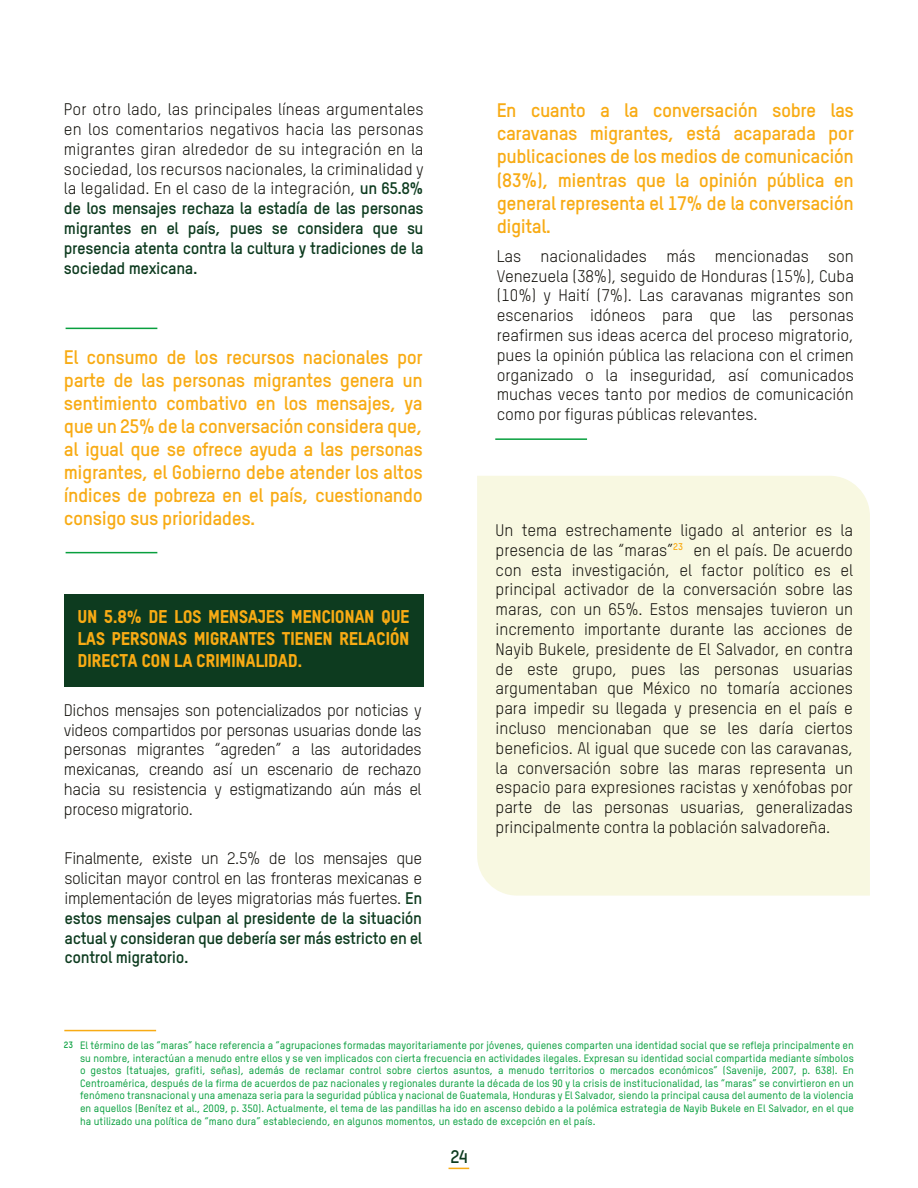
<style>
.page{position:relative;width:918px;height:1188px;background:#fff}
.page>*{position:absolute;margin:0;border:0;box-sizing:border-box;transform-origin:0 0}
.t1{font:700 19.2px/23.1px "Oxfam TSTARPRO";letter-spacing:-.025em;color:#f8ab14;text-align:justify}
.t2{font:18px/21.6px "Oxfam TSTARPRO Headline";letter-spacing:-.025em;color:#f8ab14;text-align:justify}
.t3{font:700 18px "Oxfam TSTARPRO";color:#0d3b1f}
.t4{font:16.5px/19.8px "Oxfam TSTARPRO";letter-spacing:-.005em;color:#13110c;text-align:justify}
.t5{font:500 10.5px/12.6px "Oxfam TSTARPRO";color:#089f3e;text-align:justify}
.t6{font:700 9px "Oxfam TSTARPRO";color:#089f3e}
.s1{font-weight:700;color:#0d3b1f}
</style>
<div class="page">
<div style="left:477px;top:476px;width:393px;height:420px;background:#f8f8e1"></div>
<svg style="left:449px;top:1168px;width:20px;height:1px"></svg>
<hr style="left:64px;top:1030px;width:92px;height:1px;background:#f8ab14">
<div style="left:64px;top:595px;width:360px;height:92px;background:#0d3b1f"></div>
<hr style="left:66px;top:328px;width:91px;height:1px;background:#089f3e">
<hr style="left:66px;top:552px;width:91px;height:1px;background:#089f3e">
<hr style="left:495px;top:438px;width:92px;height:2px;background:#089f3e">
<p class="t4" style="left:64px;top:99px;width:361px">Por otro lado, las principales líneas argumentales en los comentarios negativos hacia las personas migrantes giran alrededor de su integración en la sociedad, los recursos nacionales, la criminalidad y la legalidad. En el caso de la integración, <span class="s1">un 65.8% de los mensajes rechaza la estadía de las personas migrantes en el país, pues se considera que su presencia atenta contra la cultura y tradiciones de la sociedad mexicana.</span></p>
<p class="t1" style="left:64px;top:345px;width:360px">El consumo de los recursos nacionales por parte de las personas migrantes genera un sentimiento combativo en los mensajes, ya que un 25% de la conversación considera que, al igual que se ofrece ayuda a las personas migrantes, el Gobierno debe atender los altos índices de pobreza en el país, cuestionando consigo sus prioridades.</p>
<p class="t2" style="left:78px;top:606px;width:334px">UN 5.8% DE LOS MENSAJES MENCIONAN QUE LAS PERSONAS MIGRANTES TIENEN RELACIÓN DIRECTA CON LA CRIMINALIDAD.</p>
<p class="t4" style="left:64px;top:700px;width:359px">Dichos mensajes son potencializados por noticias y videos compartidos por personas usuarias donde las personas migrantes “agreden” a las autoridades mexicanas, creando así un escenario de rechazo hacia su resistencia y estigmatizando aún más el proceso migratorio.</p>
<p class="t4" style="left:65px;top:848px;width:359px">Finalmente, existe un 2.5% de los mensajes que solicitan mayor control en las fronteras mexicanas e implementación de leyes migratorias más fuertes. <span class="s1">En estos mensajes culpan al presidente de la situación actual y consideran que debería ser más estricto en el control migratorio.</span></p>
<p class="t1" style="left:497px;top:99px;width:359px">En cuanto a la conversación sobre las caravanas migrantes, está acaparada por publicaciones de los medios de comunicación (83%), mientras que la opinión pública en general representa el 17% de la conversación digital.</p>
<p class="t4" style="left:497px;top:246px;width:359px">Las nacionalidades más mencionadas son Venezuela (38%), seguido de Honduras (15%), Cuba (10%) y Haití (7%). Las caravanas migrantes son escenarios idóneos para que las personas reafirmen sus ideas acerca del proceso migratorio, pues la opinión pública las relaciona con el crimen organizado o la inseguridad, así comunicados muchas veces tanto por medios de comunicación como por figuras públicas relevantes.</p>
<p class="t4" style="left:496px;top:520px;width:359px">Un tema estrechamente ligado al anterior es la presencia de las “maras”<sup>23</sup> en el país. De acuerdo con esta investigación, el factor político es el principal activador de la conversación sobre las maras, con un 65%. Estos mensajes tuvieron un incremento importante durante las acciones de Nayib Bukele, presidente de El Salvador, en contra de este grupo, pues las personas usuarias argumentaban que México no tomaría acciones para impedir su llegada y presencia en el país e incluso mencionaban que se les daría ciertos beneficios. Al igual que sucede con las caravanas, la conversación sobre las maras representa un espacio para expresiones racistas y xenófobas por parte de las personas usuarias, generalizadas principalmente contra la población salvadoreña.</p>
<p class="t5" style="left:80px;top:1039px;width:775px">El término de las “maras” hace referencia a “agrupaciones formadas mayoritariamente por jóvenes, quienes comparten una identidad social que se refleja principalmente en su nombre, interactúan a menudo entre ellos y se ven implicados con cierta frecuencia en actividades ilegales. Expresan su identidad social compartida mediante símbolos o gestos (tatuajes, grafiti, señas), además de reclamar control sobre ciertos asuntos, a menudo territorios o mercados económicos” (Savenije, 2007, p. 638). En Centroamérica, después de la firma de acuerdos de paz nacionales y regionales durante la década de los 90 y la crisis de institucionalidad, las “maras” se convirtieron en un fenómeno transnacional y una amenaza seria para la seguridad pública y nacional de Guatemala, Honduras y El Salvador, siendo la principal causa del aumento de la violencia en aquellos (Benítez et al., 2009, p. 350). Actualmente, el tema de las pandillas ha ido en ascenso debido a la polémica estrategia de Nayib Bukele en El Salvador, en el que ha utilizado una política de “mano dura” estableciendo, en algunos momentos, un estado de excepción en el país.</p>
<p class="t6" style="left:64px;top:1040px;width:11px">23</p>
<p class="t3" style="left:451px;top:1146px;width:19px">24</p>
</div>
